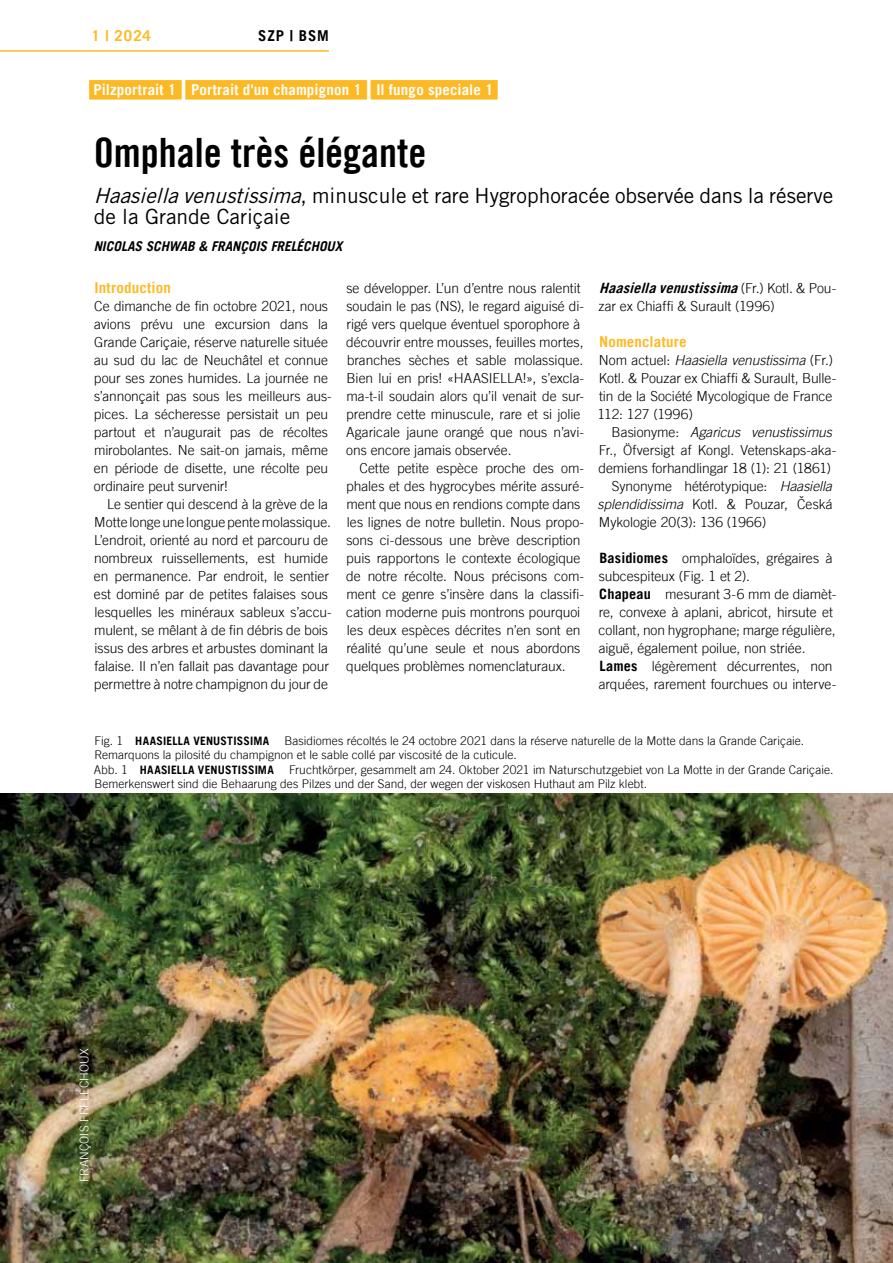
<style>
.page{position:relative;width:893px;height:1263px;background:#fff}
.page>*{position:absolute;margin:0;border:0;box-sizing:border-box;transform-origin:0 0}
.t1{font:40.5px "Trade Gothic LT Bold Cond Twenty";color:#000}
.t2{font:21px/21px "Trade Gothic";color:#000}
.t3{font:700 15px "Trade Gothic LT";letter-spacing:.01em;color:#fff}
.t4{font:700 15px "Trade Gothic LT";letter-spacing:.01em;color:#fdb924}
.t5{font:700 15px "Trade Gothic LT";letter-spacing:.06em;color:#000}
.t6{font:italic 700 14.25px "Trade Gothic LT";color:#000}
.t7{font:300 13.8px/18px "Trade Gothic LT";letter-spacing:-.005em;color:#000}
.t8{font:italic 300 13.8px "Trade Gothic LT";letter-spacing:-.01em;color:#000}
.t9{font:italic 700 13.5px "Trade Gothic LT";color:#000}
.t10{font:300 12px/14.4px "Trade Gothic LT";color:#000}
.t11{font:300 12px "Trade Gothic LT";letter-spacing:.005em;color:#fff}
.t12{font:700 11.7px "Trade Gothic LT";letter-spacing:.02em;color:#000}
.s1{font-size:28.5px}
.s2{font-style:italic}
.s3{font-weight:300;font-style:normal;font-size:13.8px}
.s4{font-style:normal}
.s5{font-weight:700;font-size:14.25px}
.s6{font-weight:300;font-size:12px}
</style>
<div class="page">
<hr style="left:0;top:50px;width:329px;height:2px;background:#fdb924">
<img style="left:0;top:793px;width:893px;height:470px">
<div style="left:89px;top:80px;width:409px;height:20px;background:#fdb924"></div>
<p class="t4" style="left:92px;top:26px;width:61px">1 | 2024</p>
<p class="t5" style="left:258px;top:26px;width:72px">SZP | BSM</p>
<p class="t3" style="left:93px;top:81px;width:402px">Pilzportrait 1 <span class="s1">|</span> Portrait d'un champignon 1 <span class="s1">|</span> Il fungo speciale 1</p>
<h1 class="t1" style="left:94px;top:128px;width:334px">Omphale très élégante</h1>
<h2 class="t2" style="left:94px;top:184px;width:741px"><span class="s2">Haasiellavenustissima</span>, minuscule et rare Hygrophoracée observée dans la réserve de la Grande Cariçaie</h2>
<p class="t9" style="left:94px;top:238px;width:250px">NICOLAS SCHWAB &amp; FRANÇOIS FRELÉCHOUX</p>
<p class="t4" style="left:95px;top:279px;width:78px">Introduction</p>
<p class="t7" style="left:94px;top:297px;width:239px">Ce dimanche de fin octobre 2021, nous avions prévu une excursion dans la Grande Cariçaie, réserve naturelle située au sud du lac de Neuchâtel et connue pour ses zones humides. La journée ne s’annonçait pas sous les meilleurs aus&shy;pices. La sécheresse persistait un peu partout et n’augurait pas de récoltes mirobolantes. Ne sait-on jamais, même en période de disette, une récolte peu ordinaire peut survenir!</p>
<p class="t7" style="left:94px;top:495px;width:239px;text-indent:13px">Le sentier qui descend à la grève de la Motte longe une longue pente molassique.<br>L’endroit, orienté au nord et parcouru de nombreux ruissellements, est humide en permanence. Par endroit, le sentier est dominé par de petites falaises sous lesquelles les minéraux sableux s’accu&shy;mulent, se mêlant à de fin débris de bois issus des arbres et arbustes dominant la falaise. Il n’en fallait pas davantage pour permettre à notre champignon du jour de</p>
<p class="t6" style="left:599px;top:279px;width:239px">Haasiellavenustissima<span class="s3">( F r . ) K o t l . &amp; P o u -</span></p>
<p class="t7" style="left:598px;top:297px;width:178px">zar ex Chiaffi &amp; Surault (1996)</p>
<p class="t4" style="left:599px;top:333px;width:89px">Nomenclature</p>
<p class="t7" style="left:597px;top:351px;width:240px">Nom actuel: <span class="s2">Haasiella venustissima</span> (Fr.)<br>Kotl. &amp; Pouzar ex Chiaffi &amp; Surault, Bulle&shy;tin de la Société Mycologique de France 112: 127 (1996)</p>
<p class="t8" style="left:612px;top:424px;width:222px"><span class="s4">Basionyme:</span> Agaricus venustissimus</p>
<p class="t7" style="left:599px;top:441px;width:239px">Fr., Öfversigt af Kongl. Vetenskaps-aka-</p>
<p class="t7" style="left:598px;top:459px;width:234px">demiens forhandlingar 18 (1): 21 (1861)</p>
<p class="t7" style="left:612px;top:477px;width:222px">Synonyme hétérotypique: <span class="s2">Haasiella</span></p>
<p class="t7" style="left:598px;top:495px;width:236px"><span class="s2">splendidissima</span> Kotl. &amp; Pouzar, Ceská</p>
<p class="t7" style="left:599px;top:513px;width:169px">Mykologie 20(3): 136 (1966)</p>
<p class="t7" style="left:599px;top:549px;width:239px"><span class="s5">Basidiomes</span> omphaloïdes, grégaires à subcespiteux (Fig. 1 et 2).<br><span class="s5">Chapeau</span> mesurant 3-6 mm de diamèt&shy;re, convexe à aplani, abricot, hirsute et collant, non hygrophane; marge régulière, aiguë, également poilue, non striée.<br><span class="s5">Lames</span> légèrement décurrentes, non arquées, rarement fourchues ou interve-</p>
<p class="t7" style="left:346px;top:279px;width:239px">se développer. L’un d’entre nous ralentit soudain le pas (NS), le regard aiguisé di&shy;rigé vers quelque éventuel sporophore à découvrir entre mousses, feuilles mortes, branches sèches et sable molassique.<br>Bien lui en pris! «HAASIELLA!», s’excla&shy;ma-t-il soudain alors qu’il venait de sur&shy;prendre cette minuscule, rare et si jolie Agaricale jaune orangé que nous n’avi&shy;ons encore jamais observée.</p>
<p class="t7" style="left:346px;top:459px;width:239px;text-indent:13px">Cette petite espèce proche des om&shy;phales et des hygrocybes mérite assuré&shy;ment que nous en rendions compte dans les lignes de notre bulletin. Nous propo&shy;sons ci-dessous une brève description puis rapportons le contexte écologique de notre récolte. Nous précisons com&shy;ment ce genre s’insère dans la classifi&shy;cation moderne puis montrons pourquoi les deux espèces décrites n’en sont en réalité qu’une seule et nous abordons quelques problèmes nomenclaturaux.</p>
<p class="t7" style="left:800px;top:492px;width:5px">ˇ</p>
<p class="t10" style="left:94px;top:733px;width:711px;text-indent:190px">Basidiomes récoltés le 24 octobre 2021 dans la réserve naturelle de la Motte dans la Grande Cariçaie.<br>Remarquons la pilosité du champignon et le sable collé par viscosité de la cuticule.</p>
<p class="t12" style="left:94px;top:762px;width:181px"><span class="s6">Abb. 1</span> HAASIELLA VENUSTISSIMA</p>
<p class="t12" style="left:94px;top:734px;width:176px"><span class="s6">Fig. 1</span> HAASIELLA VENUSTISSIMA</p>
<p class="t10" style="left:94px;top:762px;width:740px;text-indent:195px">Fruchtkörper, gesammelt am 24. Oktober 2021 im Naturschutzgebiet von La Motte in der Grande Cariçaie.<br>Bemerkenswert sind die Behaarung des Pilzes und der Sand, der wegen der viskosen Huthaut am Pilz klebt.</p>
<p class="t11" style="left:77px;top:1182px;width:135px;rotate:-90deg">François Freléchoux</p>
</div>
